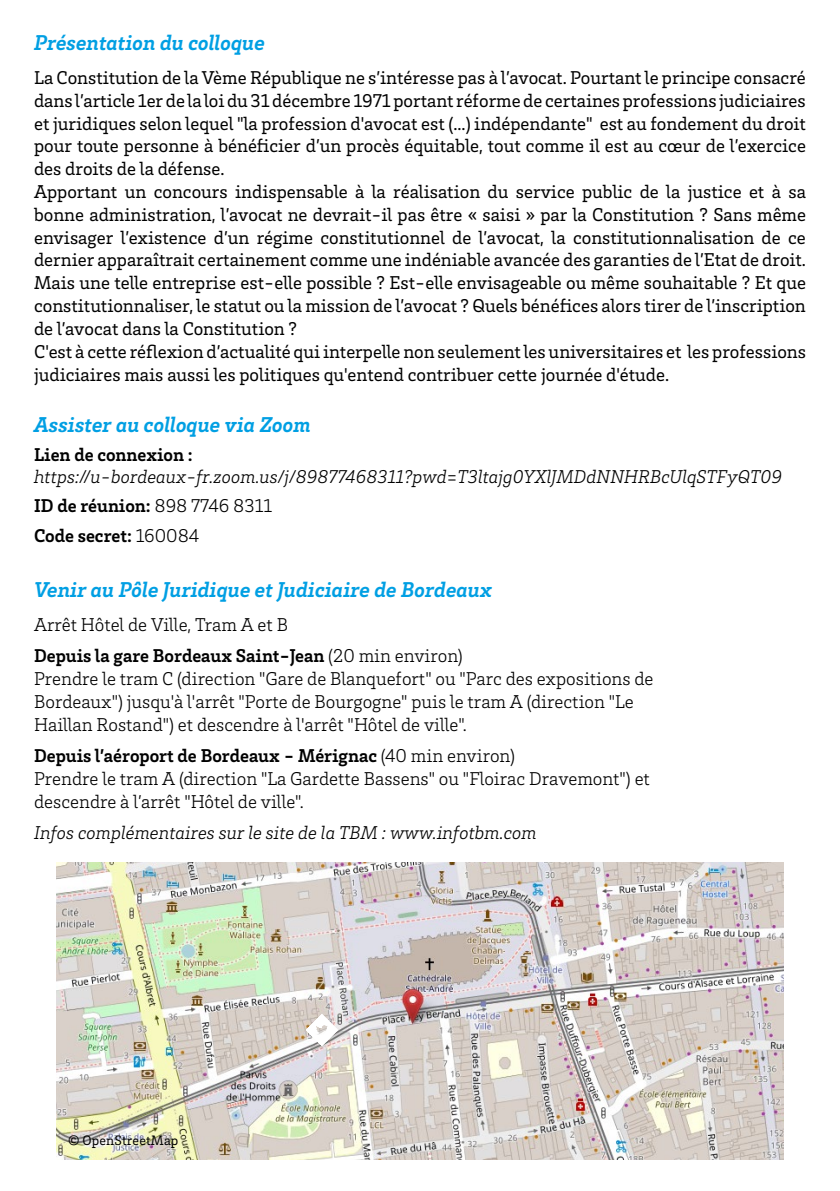
<style>
.page{position:relative;width:840px;height:1191px;background:#fff}
.page>*{position:absolute;margin:0;border:0;box-sizing:border-box;transform-origin:0 0}
.t1{font:italic 700 22px "Brix Slab";color:#009fe3}
.t2{font:19px/22.8px "Brix Slab";color:#000}
.t3{font:300 19px/22.8px "Brix Slab";color:#000}
.t4{font:italic 300 19px/29px "Brix Slab";color:#000}
.t5{font:700 19px "Brix Slab";color:#000}
.t6{font:14px "Brix Slab";letter-spacing:.01em;color:#000}
.s1{font-weight:700;font-style:normal}
.s2{font-style:normal}
.s3{font-weight:700}
</style>
<div class="page">
<img style="left:57px;top:862px;width:725px;height:297px">
<svg style="left:306px;top:1014px;width:32px;height:32px"></svg>
<p class="t1" style="left:34px;top:28px;width:232px">Présentation du colloque</p>
<p class="t2" style="left:34px;top:65px;width:773px">La Constitution de la Vème République ne s’intéresse pas à l’avocat. Pourtant le principe consacré dans l’article 1er de la loi du 31 décembre 1971 portant réforme de certaines professions judiciaires et juridiques selon lequel "la profession d'avocat est (...) indépendante" est au fondement du droit pour toute personne à bénéficier d’un procès équitable, tout comme il est au cœur de l’exercice des droits de la défense.<br>Apportant un concours indispensable à la réalisation du service public de la justice et à sa bonne administration, l’avocat ne devrait-il pas être « saisi » par la Constitution ? Sans même envisager l’existence d’un régime constitutionnel de l’avocat, la constitutionnalisation de ce dernier apparaîtrait certainement comme une indéniable avancée des garanties de l’Etat de droit.<br>Mais une telle entreprise est-elle possible ? Est-elle envisageable ou même souhaitable ? Et que constitutionnaliser, le statut ou la mission de l’avocat ? Quels bénéfices alors tirer de l’inscription de l’avocat dans la Constitution ?<br>C'est à cette réflexion d’actualité qui interpelle non seulement les universitaires et les professions judiciaires mais aussi les politiques qu'entend contribuer cette journée d'étude.</p>
<p class="t1" style="left:34px;top:410px;width:278px">Assister au colloque via Zoom</p>
<p class="t5" style="left:34px;top:442px;width:160px">Lien de connexion :</p>
<p class="t4" style="left:34px;top:461px;width:749px">https://u-bordeaux-fr.zoom.us/j/89877468311?pwd=T3ltajg0YXlJMDdNNHRBcUlqSTFyQT09<br><span class="s1">ID de réunion:</span> <span class="s2">898 7746 8311<br></span><span class="s1">Code secret:</span> <span class="s2">160084</span></p>
<p class="t1" style="left:34px;top:574px;width:459px">Venir au Pôle Juridique et Judiciaire de Bordeaux</p>
<p class="t3" style="left:34px;top:608px;width:430px;line-height:31.4px">Arrêt Hôtel de Ville, Tram A et B<br><span class="s3">Depuis la gare Bordeaux Saint-Jean</span> (20 min environ)</p>
<p class="t3" style="left:34px;top:666px;width:620px">Prendre le tram C (direction "Gare de Blanquefort" ou "Parc des expositions de<br>Bordeaux") jusqu'à l'arrêt "Porte de Bourgogne" puis le tram A (direction "Le<br>Haillan Rostand") et descendre à l'arrêt "Hôtel de ville".</p>
<p class="t3" style="left:34px;top:743px;width:617px"><span class="s3">Depuis l’aéroport de Bordeaux - Mérignac</span> (40 min environ)<br>Prendre le tram A (direction "La Gardette Bassens" ou "Floirac Dravemont") et descendre à l’arrêt "Hôtel de ville".</p>
<p class="t4" style="left:34px;top:817px;width:504px">Infos complémentaires sur le site de la TBM : www.infotbm.com</p>
<p class="t6" style="left:68px;top:1131px;width:112px">© OpenStreetMap</p>
</div>
